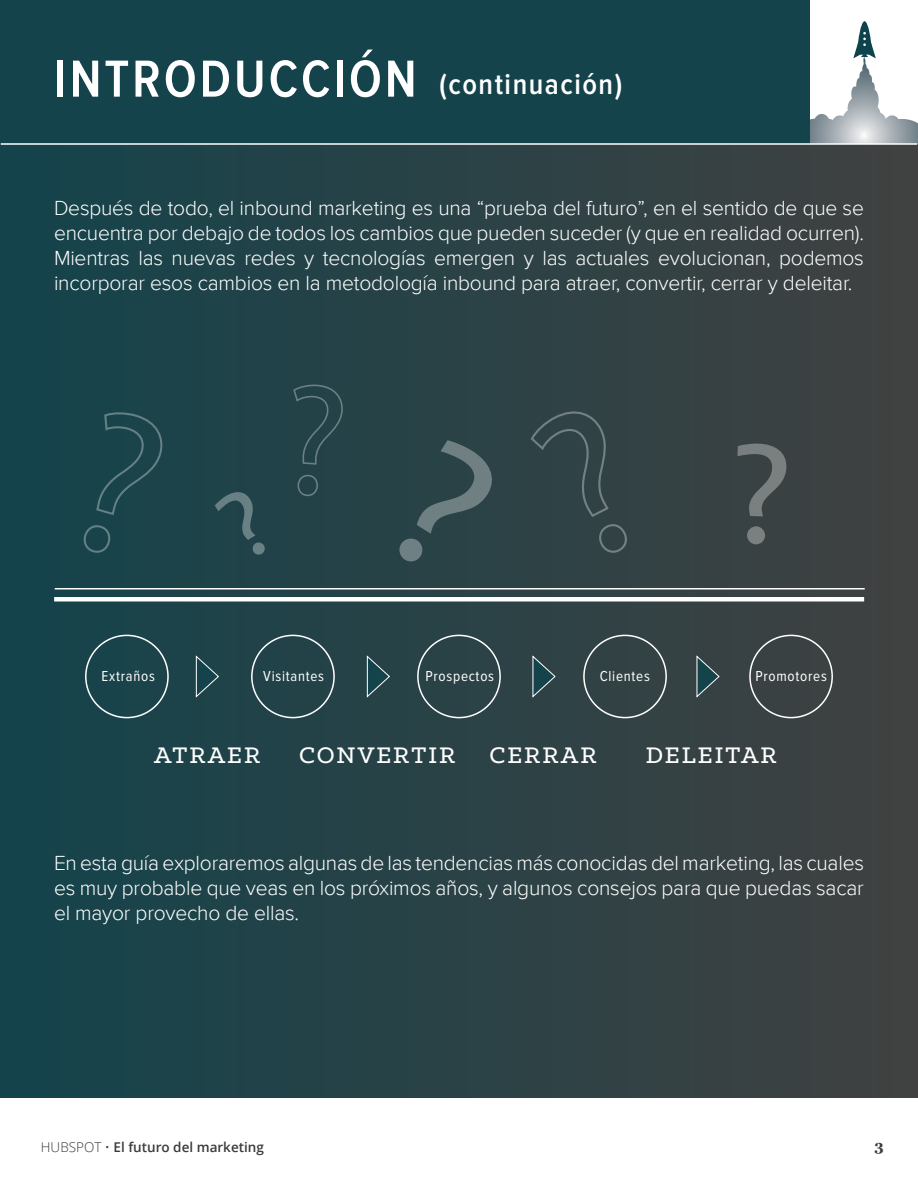
<style>
.page{position:relative;width:918px;height:1188px;background:#fff}
.page>*{position:absolute;margin:0;border:0;box-sizing:border-box;transform-origin:0 0}
.t1{font:600 54px "Proxima Nova Cond";letter-spacing:.05em;color:#fff}
.t2{font:600 30px "Proxima Nova Cond";letter-spacing:.05em;color:#fff}
.t3{font:500 25.5px "Klinic Slab";letter-spacing:.08em;color:#fff}
.t4{font:300 21px/25.2px "Proxima Nova";letter-spacing:-.01em;color:#fff;text-align:justify}
.t5{font:15px "Proxima Nova Cond";letter-spacing:.05em;color:#fff}
.t6{font:700 15px "Georgia";color:#3b3a3c}
.t7{font:600 13.5px "Open Sans";color:#3b3a3c}
.s1{font-weight:300}
</style>
<div class="page">
<svg style="left:858px;top:21px;width:14px;height:34px"></svg>
<svg style="left:810px;top:32px;width:108px;height:184px"></svg>
<div style="left:1px;top:145px;width:916px;height:952px;background:linear-gradient(to right,#14434b,#414141)"></div>
<div style="left:0;top:0;width:810px;height:144px;background:#14434b"></div>
<hr style="left:1px;top:143px;width:916px;height:2px;background:#fff">
<hr style="left:55px;top:588px;width:810px;height:2px;background:#fff">
<div style="left:54px;top:597px;width:810px;height:5px;background:#fff"></div>
<div style="left:417px;top:635px;width:84px;height:83px;border:2px solid #fff;border-radius:50%"></div>
<div style="left:583px;top:635px;width:84px;height:83px;border:2px solid #fff;border-radius:50%"></div>
<div style="left:749px;top:635px;width:84px;height:83px;border:2px solid #fff;border-radius:50%"></div>
<div style="left:251px;top:635px;width:84px;height:83px;border:2px solid #fff;border-radius:50%"></div>
<div style="left:85px;top:635px;width:84px;height:83px;border:2px solid #fff;border-radius:50%"></div>
<svg style="left:196px;top:655px;width:23px;height:43px"></svg>
<svg style="left:367px;top:655px;width:23px;height:43px"></svg>
<svg style="left:532px;top:655px;width:24px;height:43px"></svg>
<svg style="left:696px;top:655px;width:24px;height:43px"></svg>
<svg style="left:81px;top:410px;width:86px;height:144px;background:#1e474d"></svg>
<svg style="left:292px;top:383px;width:53px;height:114px;background:#28474c"></svg>
<svg style="left:529px;top:407px;width:99px;height:147px;background:#334548"></svg>
<div style="left:214px;top:486px;width:64px;height:75px;background:#1f4248"></div>
<div style="left:382px;top:437px;width:121px;height:141px;background:#294246"></div>
<div style="left:734px;top:443px;width:53px;height:102px;background:#394143"></div>
<h1 class="t1" style="left:54px;top:54px;width:364px">INTRODUCCIÓN</h1>
<h2 class="t2" style="left:439px;top:70px;width:185px">(continuación)</h2>
<p class="t4" style="left:54px;top:195px;width:812px">Después de todo, el inbound marketing es una “prueba del futuro”, en el sentido de que se encuentra por debajo de todos los cambios que pueden suceder (y que en realidad ocurren).<br>Mientras las nuevas redes y tecnologías emergen y las actuales evolucionan, podemos incorporar esos cambios en la metodología inbound para atraer, convertir, cerrar y deleitar.</p>
<p class="t5" style="left:101px;top:669px;width:55px">Extraños</p>
<p class="t5" style="left:263px;top:669px;width:62px">Visitantes</p>
<p class="t5" style="left:425px;top:669px;width:70px">Prospectos</p>
<p class="t5" style="left:600px;top:669px;width:52px">Clientes</p>
<p class="t5" style="left:755px;top:669px;width:73px">Promotores</p>
<p class="t3" style="left:154px;top:739px;width:108px">ATRAER</p>
<p class="t3" style="left:299px;top:739px;width:158px">CONVERTIR</p>
<p class="t3" style="left:490px;top:739px;width:109px">CERRAR</p>
<p class="t3" style="left:646px;top:739px;width:133px">DELEITAR</p>
<p class="t4" style="left:54px;top:851px;width:812px">En esta guía exploraremos algunas de las tendencias más conocidas del marketing, las cuales es muy probable que veas en los próximos años, y algunos consejos para que puedas sacar el mayor provecho de ellas.</p>
<p class="t7" style="left:41px;top:1138px;width:225px"><span class="s1">HUBSPOT •</span> El futuro del marketing</p>
<p class="t6" style="left:875px;top:1137px;width:11px">3</p>
</div>
